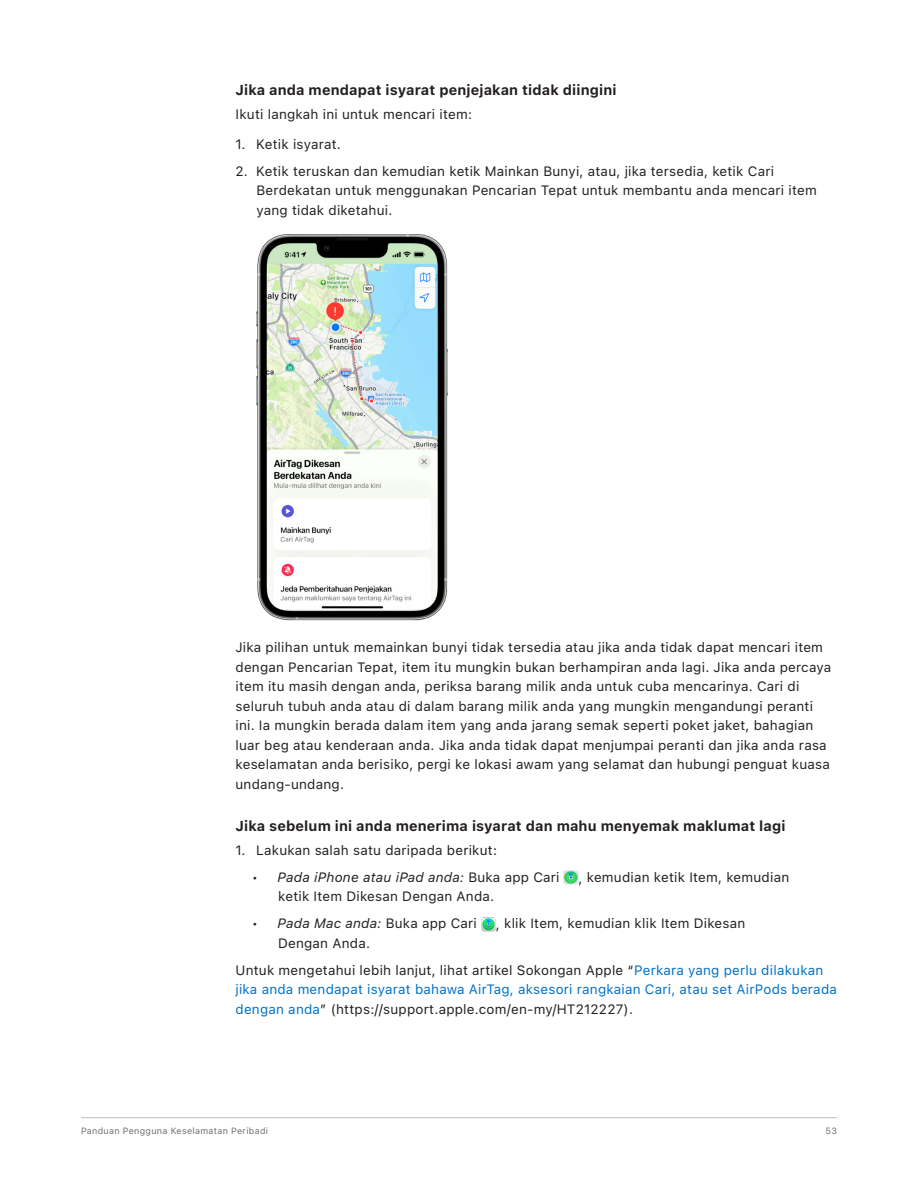
<style>
.page{position:relative;width:918px;height:1188px;background:#fff}
.page>*{position:absolute;margin:0;border:0;box-sizing:border-box;transform-origin:0 0}
.Task_Heading{font:700 14.25px "SF Pro Text";letter-spacing:.01em;color:#231f20}
.Body{font:13.5px/19.5px "SF Pro Text";letter-spacing:.015em;color:#231f20}
.Body-2{font:13.5px/19.5px "SF Pro Text";letter-spacing:.015em;color:#0070c9}
.t1{font:italic 13.5px "SF Pro Text";letter-spacing:.015em;color:#231f20}
.t2{font:9px "SF Pro Text";letter-spacing:.035em;color:#6c6d70}
.s1{font-style:normal}
.s2{font-style:italic}
.s3{color:#231f20}
</style>
<div class="page">
<hr style="left:81px;top:1117px;width:756px;height:1px;background:#bcbdc0">
<img style="left:256px;top:234px;width:192px;height:387px">
<img style="left:564px;top:871px;width:14px;height:14px">
<img style="left:481px;top:917px;width:15px;height:14px">
<p class="Task_Heading" style="left:236px;top:81px;width:383px">Jika anda mendapat isyarat penjejakan tidak diingini</p>
<p class="Body" style="left:236px;top:104px;width:238px">Ikuti langkah ini untuk mencari item:</p>
<p class="Body" style="left:236px;top:134px;width:107px">1. Ketik isyarat.</p>
<p class="Body" style="left:256px;top:161px;width:562px;text-indent:-21px">2. Ketik teruskan dan kemudian ketik Mainkan Bunyi, atau, jika tersedia, ketik Cari<br>Berdekatan untuk menggunakan Pencarian Tepat untuk membantu anda mencari item yang tidak diketahui.</p>
<p class="Body" style="left:236px;top:638px;width:597px">Jika pilihan untuk memainkan bunyi tidak tersedia atau jika anda tidak dapat mencari item dengan Pencarian Tepat, item itu mungkin bukan berhampiran anda lagi. Jika anda percaya item itu masih dengan anda, periksa barang milik anda untuk cuba mencarinya. Cari di seluruh tubuh anda atau di dalam barang milik anda yang mungkin mengandungi peranti ini. Ia mungkin berada dalam item yang anda jarang semak seperti poket jaket, bahagian luar beg atau kenderaan anda. Jika anda tidak dapat menjumpai peranti dan jika anda rasa keselamatan anda berisiko, pergi ke lokasi awam yang selamat dan hubungi penguat kuasa undang-undang.</p>
<p class="Task_Heading" style="left:236px;top:818px;width:552px">Jika sebelum ini anda menerima isyarat dan mahu menyemak maklumat lagi</p>
<p class="Body" style="left:236px;top:841px;width:263px">1. Lakukan salah satu daripada berikut:</p>
<p class="t1" style="left:252px;top:867px;width:309px"><span class="s1">•</span> Pada iPhone atau iPad anda: <span class="s1">Buka app Cari</span></p>
<p class="Body" style="left:579px;top:868px;width:212px">, kemudian ketik Item, kemudian</p>
<p class="Body" style="left:278px;top:887px;width:218px">ketik Item Dikesan Dengan Anda.</p>
<p class="Body" style="left:252px;top:914px;width:227px">• <span class="s2">Pada Mac anda:</span> Buka app Cari</p>
<p class="Body" style="left:496px;top:914px;width:251px">, klik Item, kemudian klik Item Dikesan</p>
<p class="Body" style="left:278px;top:934px;width:93px">Dengan Anda.</p>
<p class="Body-2" style="left:236px;top:961px;width:603px"><span class="s3">Untuk mengetahui lebih lanjut, lihat artikel Sokongan Apple “</span>Perkara yang perlu dilakukan jika anda mendapat isyarat bahawa AirTag, aksesori rangkaian Cari, atau set AirPods berada dengan anda<span class="s3">” (https://support.apple.com/en-my/HT212227).</span></p>
<p class="t2" style="left:81px;top:1125px;width:189px">Panduan Pengguna Keselamatan Peribadi</p>
<p class="t2" style="left:825px;top:1125px;width:13px">53</p>
</div>
